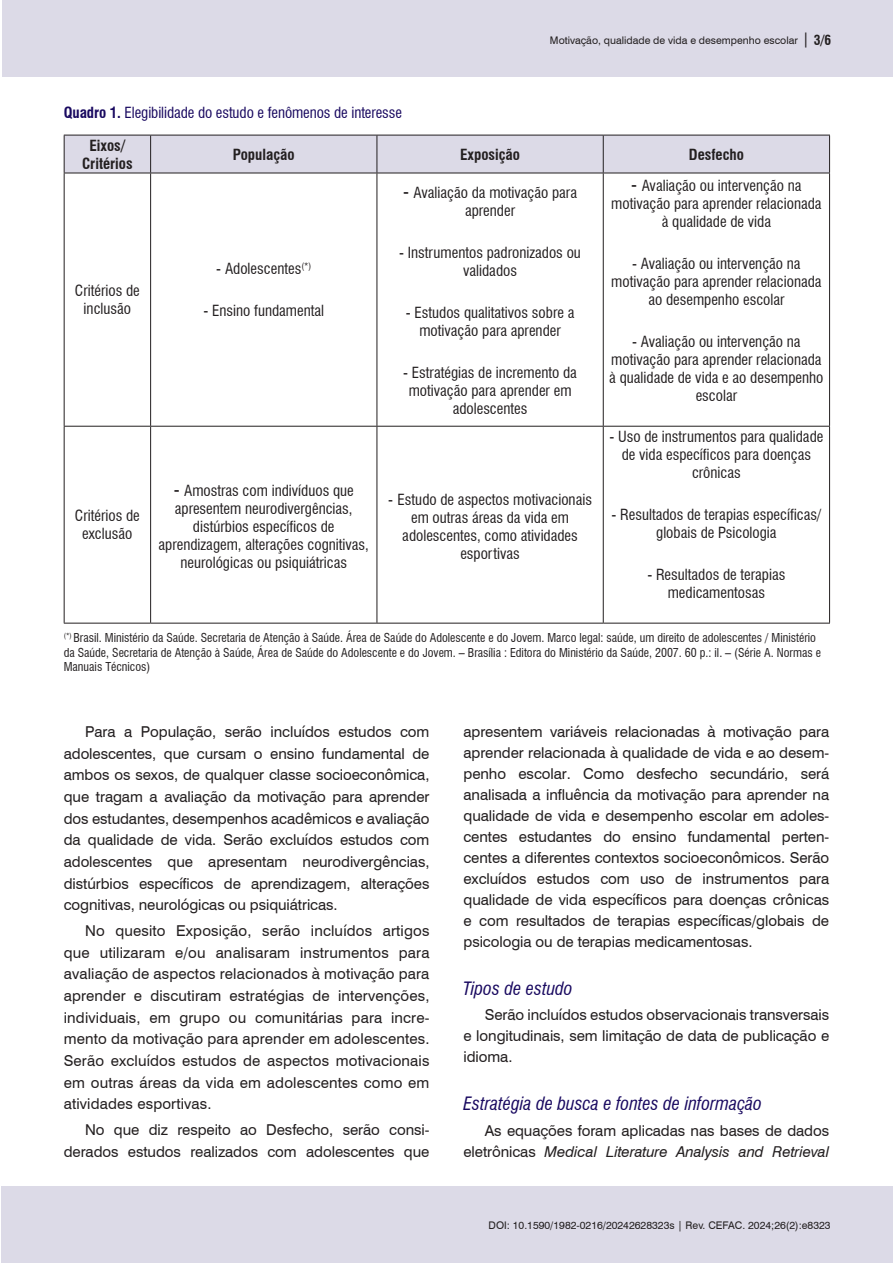
<style>
.page{position:relative;width:893px;height:1263px;background:#fff}
.page>*{position:absolute;margin:0;border:0;box-sizing:border-box;transform-origin:0 0}
.Nivel_3{font:italic condensed 18px "Swiss 721 BT";color:#18085f}
.Corpo_do_texto{font:15px/21.6px "Swiss 721 BT";letter-spacing:-.005em;color:#231f20;text-align:justify}
.Texto_tabelas{font:condensed 15px/18px "Swiss 721 BT";color:#231f20;text-align:center}
.Titulo_tabelas_e_gráficos{font:condensed 15px "Swiss 721 BT";letter-spacing:-.005em;color:#18085f}
.Texto_tabelas-2{font:700 condensed 15px/18px "Swiss 721 BT";color:#231f20;text-align:center}
.Legendas{font:condensed 12px/14.4px "Swiss 721 BT";color:#231f20}
.t1{font:10.5px "Swiss 721 BT";color:#231f20}
.s1{font-size:15px}
.s2{font-weight:700;font-stretch:condensed;font-size:13.5px}
.s3{font-weight:700}
.s4{font-size:18px}
.s5{font-style:italic}
</style>
<div class="page">
<div style="left:1px;top:1186px;width:892px;height:77px;background:#dcdae7"></div>
<div style="left:2px;top:0;width:891px;height:77px;background:#dcdae7"></div>
<div style="left:65px;top:136px;width:764px;height:37px;background:#dcdae7"></div>
<hr style="left:64px;top:135px;width:87px;height:1px;background:#231f20">
<hr style="left:64px;top:135px;width:1px;height:38px;background:#231f20">
<hr style="left:151px;top:135px;width:226px;height:1px;background:#231f20">
<hr style="left:150px;top:135px;width:1px;height:38px;background:#231f20">
<hr style="left:377px;top:135px;width:226px;height:1px;background:#231f20">
<hr style="left:377px;top:135px;width:1px;height:38px;background:#231f20">
<hr style="left:603px;top:135px;width:227px;height:1px;background:#231f20">
<hr style="left:603px;top:135px;width:1px;height:38px;background:#231f20">
<hr style="left:829px;top:135px;width:1px;height:38px;background:#231f20">
<hr style="left:64px;top:173px;width:87px;height:1px;background:#231f20">
<hr style="left:64px;top:173px;width:1px;height:253px;background:#231f20">
<hr style="left:151px;top:173px;width:226px;height:1px;background:#231f20">
<hr style="left:150px;top:173px;width:1px;height:253px;background:#231f20">
<hr style="left:377px;top:173px;width:226px;height:1px;background:#231f20">
<hr style="left:377px;top:173px;width:1px;height:253px;background:#231f20">
<hr style="left:603px;top:173px;width:227px;height:1px;background:#231f20">
<hr style="left:603px;top:173px;width:1px;height:253px;background:#231f20">
<hr style="left:829px;top:173px;width:1px;height:253px;background:#231f20">
<hr style="left:64px;top:426px;width:87px;height:1px;background:#231f20">
<hr style="left:64px;top:427px;width:1px;height:196px;background:#231f20">
<hr style="left:151px;top:426px;width:226px;height:1px;background:#231f20">
<hr style="left:150px;top:427px;width:1px;height:196px;background:#231f20">
<hr style="left:377px;top:426px;width:226px;height:1px;background:#231f20">
<hr style="left:377px;top:427px;width:1px;height:196px;background:#231f20">
<hr style="left:603px;top:426px;width:227px;height:1px;background:#231f20">
<hr style="left:603px;top:427px;width:1px;height:196px;background:#231f20">
<hr style="left:829px;top:427px;width:1px;height:196px;background:#231f20">
<hr style="left:64px;top:623px;width:87px;height:1px;background:#231f20">
<hr style="left:151px;top:623px;width:226px;height:1px;background:#231f20">
<hr style="left:377px;top:623px;width:226px;height:1px;background:#231f20">
<hr style="left:603px;top:623px;width:227px;height:1px;background:#231f20">
<p class="t1" style="left:550px;top:33px;width:283px">Motivação, qualidade de vida e desempenho escolar <span class="s1">|</span> <span class="s2">3/6</span></p>
<p class="Titulo_tabelas_e_gráficos" style="left:64px;top:103px;width:340px"><span class="s3">Quadro 1.</span> Elegibilidade do estudo e fenômenos de interesse</p>
<p class="Texto_tabelas-2" style="left:82px;top:136px;width:52px">Eixos/<br>Critérios</p>
<p class="Texto_tabelas-2" style="left:233px;top:145px;width:63px">População</p>
<p class="Texto_tabelas-2" style="left:460px;top:145px;width:61px">Exposição</p>
<p class="Texto_tabelas-2" style="left:689px;top:145px;width:57px">Desfecho</p>
<p class="Texto_tabelas" style="left:75px;top:282px;width:66px">Critérios de inclusão</p>
<p class="Texto_tabelas" style="left:216px;top:259px;width:96px">- Adolescentes<sup>(*)</sup></p>
<p class="Texto_tabelas" style="left:203px;top:301px;width:122px">- Ensino fundamental</p>
<p class="Texto_tabelas" style="left:403px;top:184px;width:175px"><span class="s4">-</span> Avaliação da motivação para aprender</p>
<p class="Texto_tabelas" style="left:399px;top:244px;width:183px">- Instrumentos padronizados ou validados</p>
<p class="Texto_tabelas" style="left:406px;top:304px;width:170px">- Estudos qualitativos sobre a motivação para aprender</p>
<p class="Texto_tabelas" style="left:403px;top:364px;width:175px">- Estratégias de incremento da motivação para aprender em adolescentes</p>
<p class="Texto_tabelas" style="left:611px;top:176px;width:212px"><span class="s4">-</span> Avaliação ou intervenção na motivação para aprender relacionada à qualidade de vida</p>
<p class="Texto_tabelas" style="left:611px;top:254px;width:212px">- Avaliação ou intervenção na motivação para aprender relacionada ao desempenho escolar</p>
<p class="Texto_tabelas" style="left:609px;top:332px;width:216px">- Avaliação ou intervenção na motivação para aprender relacionada à qualidade de vida e ao desempenho escolar</p>
<p class="Texto_tabelas" style="left:609px;top:427px;width:215px">- Uso de instrumentos para qualidade de vida específicos para doenças crônicas</p>
<p class="Texto_tabelas" style="left:612px;top:505px;width:211px">- Resultados de terapias específicas/ globais de Psicologia</p>
<p class="Texto_tabelas" style="left:647px;top:565px;width:139px">- Resultados de terapias medicamentosas</p>
<p class="Legendas" style="left:64px;top:631px;width:759px"><sup>(*)</sup> Brasil. Ministério da Saúde. Secretaria de Atenção à Saúde. Área de Saúde do Adolescente e do Jovem. Marco legal: saúde, um direito de adolescentes / Ministério da Saúde, Secretaria de Atenção à Saúde, Área de Saúde do Adolescente e do Jovem. – Brasília : Editora do Ministério da Saúde, 2007. 60 p.: il. – (Série A. Normas e<br>Manuais Técnicos)</p>
<p class="Texto_tabelas" style="left:159px;top:481px;width:212px"><span class="s4">-</span> Amostras com indivíduos que apresentem neurodivergências, distúrbios específicos de aprendizagem, alterações cognitivas, neurológicas ou psiquiátricas</p>
<p class="Texto_tabelas" style="left:388px;top:490px;width:205px">- Estudo de aspectos motivacionais em outras áreas da vida em adolescentes, como atividades esportivas</p>
<p class="Texto_tabelas" style="left:75px;top:507px;width:66px">Critérios de exclusão</p>
<p class="Corpo_do_texto" style="left:64px;top:720px;width:367px;text-indent:21px">Para a População, serão incluídos estudos com adolescentes, que cursam o ensino fundamental de ambos os sexos, de qualquer classe socioeconômica, que tragam a avaliação da motivação para aprender dos estudantes, desempenhos acadêmicos e avaliação da qualidade de vida. Serão excluídos estudos com adolescentes que apresentam neurodivergências, distúrbios específicos de aprendizagem, alterações cognitivas, neurológicas ou psiquiátricas.</p>
<p class="Corpo_do_texto" style="left:64px;top:919px;width:367px;text-indent:21px">No quesito Exposição, serão incluídos artigos que utilizaram e/ou analisaram instrumentos para avaliação de aspectos relacionados à motivação para aprender e discutiram estratégias de intervenções, individuais, em grupo ou comunitárias para incre&shy;mento da motivação para aprender em adolescentes.<br>Serão excluídos estudos de aspectos motivacionais em outras áreas da vida em adolescentes como em atividades esportivas.</p>
<p class="Corpo_do_texto" style="left:64px;top:1118px;width:367px;text-align:right">No que diz respeito ao Desfecho, serão consi&shy;derados estudos realizados com adolescentes que</p>
<p class="Corpo_do_texto" style="left:463px;top:721px;width:367px;line-height:21px">apresentem variáveis relacionadas à motivação para aprender relacionada à qualidade de vida e ao desem&shy;penho escolar. Como desfecho secundário, será analisada a influência da motivação para aprender na qualidade de vida e desempenho escolar em adoles&shy;centes estudantes do ensino fundamental perten&shy;centes a diferentes contextos socioeconômicos. Serão excluídos estudos com uso de instrumentos para qualidade de vida específicos para doenças crônicas e com resultados de terapias específicas/globais de psicologia ou de terapias medicamentosas.</p>
<p class="Nivel_3" style="left:463px;top:977px;width:111px">Tipos de estudo</p>
<p class="Corpo_do_texto" style="left:463px;top:1004px;width:367px;line-height:21px;text-indent:21px">Serão incluídos estudos observacionais transversais e longitudinais, sem limitação de data de publicação e idioma.</p>
<p class="Nivel_3" style="left:463px;top:1093px;width:300px">Estratégia de busca e fontes de informação</p>
<p class="Corpo_do_texto" style="left:463px;top:1119px;width:367px;line-height:21px;text-align:right">As equações foram aplicadas nas bases de dados eletrônicas <span class="s5">Medical Literature Analysis and Retrieval</span></p>
<p class="t1" style="left:489px;top:1218px;width:343px">DOI: 10.1590/1982-0216/20242628323s | Rev. CEFAC. 2024;26(2):e8323</p>
</div>
